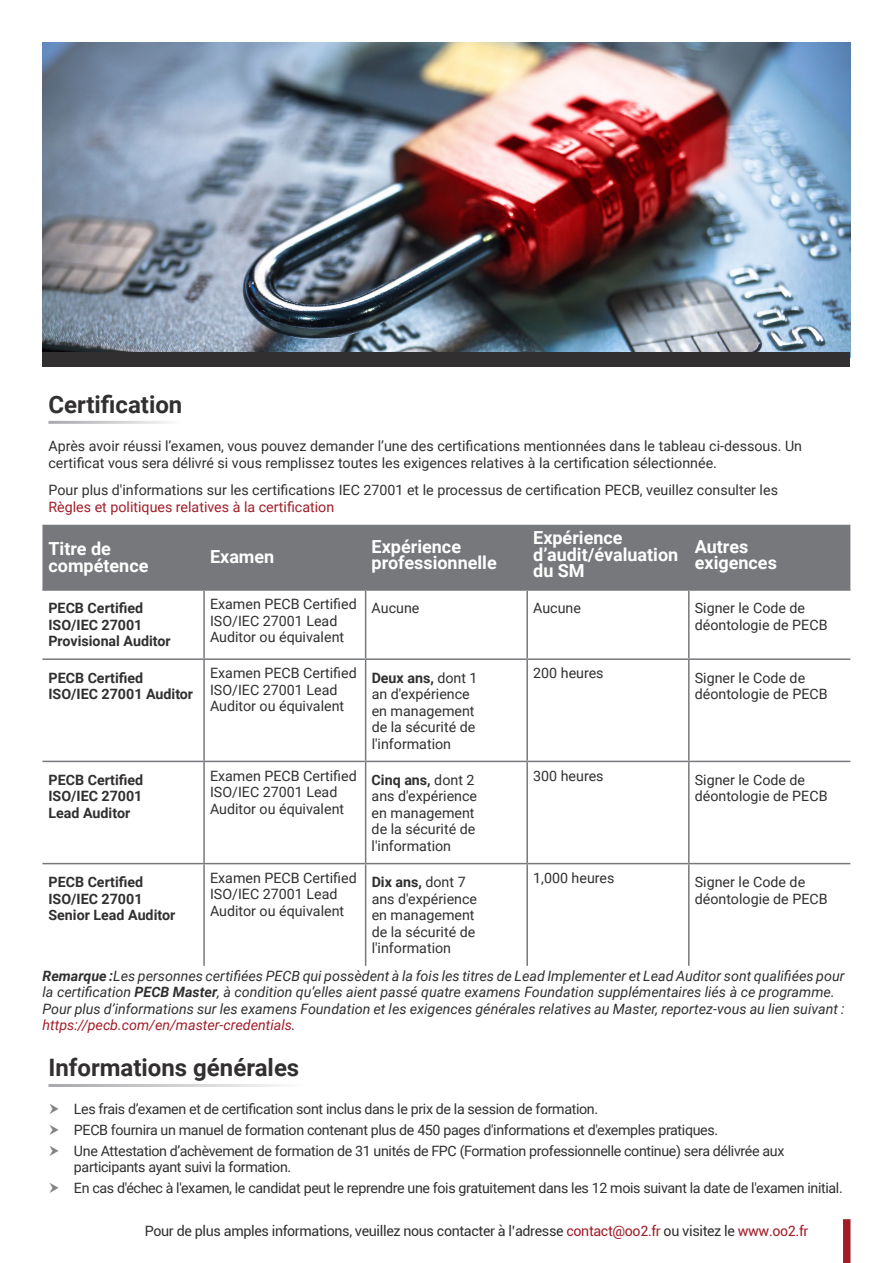
<style>
.page{position:relative;width:893px;height:1263px;background:#fff}
.page>*{position:absolute;margin:0;border:0;box-sizing:border-box;transform-origin:0 0}
.t1{font:700 24px "Roboto";color:#312f30}
.t2{font:700 18px/16.5px "Roboto";color:#fff}
.Bullet_Points{font:14.25px/16.5px "Roboto";color:#312f30}
.Bullet_Points-2{font:14.25px/16.5px "Roboto";letter-spacing:-.025em;color:#312f30}
.Bullet_Points-3{font:italic 14.25px/16.5px "Roboto";color:#312f30}
.t3{font:700 14.25px/16.5px "Roboto";color:#312f30}
.s1{color:#a11e29}
.s2{font-weight:700}
</style>
<div class="page">
<img style="left:42px;top:43px;width:808px;height:309px">
<div style="left:843px;top:1219px;width:7px;height:44px;background:#a11e29"></div>
<div style="left:42px;top:352px;width:808px;height:15px;background:#312f30"></div>
<div style="left:42px;top:525px;width:808px;height:64px;background:#76787b"></div>
<hr style="left:42px;top:863px;width:162px;height:1px;background:#76787b">
<hr style="left:204px;top:863px;width:162px;height:1px;background:#76787b">
<hr style="left:366px;top:863px;width:161px;height:1px;background:#76787b">
<hr style="left:527px;top:863px;width:162px;height:1px;background:#76787b">
<hr style="left:689px;top:863px;width:161px;height:1px;background:#76787b">
<hr style="left:203px;top:591px;width:2px;height:67px;background:#76787b">
<hr style="left:365px;top:591px;width:1px;height:67px;background:#76787b">
<hr style="left:526px;top:591px;width:2px;height:67px;background:#76787b">
<hr style="left:688px;top:591px;width:2px;height:67px;background:#76787b">
<hr style="left:42px;top:658px;width:162px;height:2px;background:#76787b">
<hr style="left:204px;top:658px;width:162px;height:2px;background:#76787b">
<hr style="left:203px;top:660px;width:2px;height:101px;background:#76787b">
<hr style="left:366px;top:658px;width:161px;height:2px;background:#76787b">
<hr style="left:365px;top:660px;width:1px;height:101px;background:#76787b">
<hr style="left:527px;top:658px;width:162px;height:2px;background:#76787b">
<hr style="left:526px;top:660px;width:2px;height:101px;background:#76787b">
<hr style="left:689px;top:658px;width:161px;height:2px;background:#76787b">
<hr style="left:688px;top:660px;width:2px;height:101px;background:#76787b">
<hr style="left:42px;top:761px;width:162px;height:1px;background:#76787b">
<hr style="left:204px;top:761px;width:162px;height:1px;background:#76787b">
<hr style="left:203px;top:762px;width:2px;height:101px;background:#76787b">
<hr style="left:366px;top:761px;width:161px;height:1px;background:#76787b">
<hr style="left:365px;top:762px;width:1px;height:101px;background:#76787b">
<hr style="left:527px;top:761px;width:162px;height:1px;background:#76787b">
<hr style="left:526px;top:762px;width:2px;height:101px;background:#76787b">
<hr style="left:689px;top:761px;width:161px;height:1px;background:#76787b">
<hr style="left:688px;top:762px;width:2px;height:101px;background:#76787b">
<hr style="left:203px;top:864px;width:2px;height:102px;background:#76787b">
<hr style="left:365px;top:864px;width:1px;height:102px;background:#76787b">
<hr style="left:526px;top:864px;width:2px;height:102px;background:#76787b">
<hr style="left:688px;top:864px;width:2px;height:102px;background:#76787b">
<hr style="left:42px;top:589px;width:162px;height:2px;background:#76787b">
<hr style="left:204px;top:589px;width:162px;height:2px;background:#76787b">
<hr style="left:366px;top:589px;width:161px;height:2px;background:#76787b">
<hr style="left:527px;top:589px;width:162px;height:2px;background:#76787b">
<hr style="left:689px;top:589px;width:161px;height:2px;background:#76787b">
<p class="t1" style="left:48px;top:388px;width:135px">Certification</p>
<p class="Bullet_Points" style="left:48px;top:437px;width:755px">Après avoir réussi l’examen, vous pouvez demander l’une des certifications mentionnées dans le tableau ci-dessous. Un certificat vous sera délivré si vous remplissez toutes les exigences relatives à la certification sélectionnée.</p>
<p class="Bullet_Points" style="left:48px;top:482px;width:731px">Pour plus d'informations sur les certifications IEC 27001 et le processus de certification PECB, veuillez consulter les<br><span class="s1">Règles et politiques relatives à la certification</span></p>
<p class="t2" style="left:48px;top:540px;width:102px">Titre de compétence</p>
<p class="t2" style="left:210px;top:548px;width:66px">Examen</p>
<p class="t2" style="left:372px;top:537px;width:127px">Expérience professionnelle</p>
<p class="t2" style="left:533px;top:529px;width:147px">Expérience d’audit/évaluation du SM</p>
<p class="t2" style="left:695px;top:537px;width:55px">Autres</p>
<p class="t2" style="left:695px;top:554px;width:84px">exigences</p>
<p class="t3" style="left:48px;top:600px;width:124px">PECB Certified<br>ISO/IEC 27001<br>Provisional Auditor</p>
<p class="Bullet_Points" style="left:210px;top:595px;width:148px">Examen PECB Certified<br>ISO/IEC 27001 Lead<br>Auditor ou équivalent</p>
<p class="Bullet_Points" style="left:372px;top:600px;width:49px">Aucune</p>
<p class="Bullet_Points" style="left:533px;top:600px;width:49px">Aucune</p>
<p class="Bullet_Points" style="left:695px;top:600px;width:134px">Signer le Code de déontologie de PECB</p>
<p class="t3" style="left:48px;top:669px;width:146px">PECB Certified<br>ISO/IEC 27001 Auditor</p>
<p class="Bullet_Points" style="left:210px;top:664px;width:148px">Examen PECB Certified<br>ISO/IEC 27001 Lead<br>Auditor ou équivalent</p>
<p class="Bullet_Points" style="left:372px;top:669px;width:107px"><span class="s2">Deux ans,</span> dont 1 an d'expérience en management de la sécurité de l'information</p>
<p class="Bullet_Points" style="left:533px;top:664px;width:72px">200 heures</p>
<p class="Bullet_Points" style="left:695px;top:669px;width:134px">Signer le Code de déontologie de PECB</p>
<p class="t3" style="left:48px;top:771px;width:96px;text-align:justify">PECB Certified ISO/IEC 27001<br>Lead Auditor</p>
<p class="Bullet_Points" style="left:210px;top:767px;width:148px">Examen PECB Certified<br>ISO/IEC 27001 Lead<br>Auditor ou équivalent</p>
<p class="Bullet_Points" style="left:372px;top:771px;width:107px"><span class="s2">Cinq ans,</span> dont 2 ans d'expérience en management de la sécurité de l'information</p>
<p class="Bullet_Points" style="left:533px;top:767px;width:72px">300 heures</p>
<p class="Bullet_Points" style="left:695px;top:771px;width:134px">Signer le Code de déontologie de PECB</p>
<p class="t3" style="left:48px;top:873px;width:128px">PECB Certified<br>ISO/IEC 27001<br>Senior Lead Auditor</p>
<p class="Bullet_Points" style="left:210px;top:869px;width:148px">Examen PECB Certified<br>ISO/IEC 27001 Lead<br>Auditor ou équivalent</p>
<p class="Bullet_Points" style="left:372px;top:873px;width:107px"><span class="s2">Dix ans,</span> dont 7 ans d'expérience en management de la sécurité de l'information</p>
<p class="Bullet_Points" style="left:533px;top:869px;width:83px">1,000 heures</p>
<p class="Bullet_Points" style="left:695px;top:873px;width:134px">Signer le Code de déontologie de PECB</p>
<p class="Bullet_Points-3" style="left:43px;top:967px;width:803px"><span class="s2">Remarque :</span>Les personnes certifiées PECB qui possèdent à la fois les titres de Lead Implementer et Lead Auditor sont qualifiées pour la certification <span class="s2">PECB Master</span>, à condition qu’elles aient passé quatre examens Foundation supplémentaires liés à ce programme.<br>Pour plus d’informations sur les examens Foundation et les exigences générales relatives au Master, reportez-vous au lien suivant : <span class="s1">https://pecb.com/en/master-credentials</span>.</p>
<p class="t1" style="left:48px;top:1051px;width:252px">Informations générales</p>
<p class="Bullet_Points-2" style="left:74px;top:1100px;width:526px">Les frais d’examen et de certification sont inclus dans le prix de la session de formation.</p>
<p class="Bullet_Points-2" style="left:74px;top:1121px;width:646px">PECB fournira un manuel de formation contenant plus de 450 pages d'informations et d'exemples pratiques.</p>
<p class="Bullet_Points-2" style="left:74px;top:1142px;width:712px">Une Attestation d’achèvement de formation de 31 unités de FPC (Formation professionnelle continue) sera délivrée aux participants ayant suivi la formation.</p>
<p class="Bullet_Points-2" style="left:74px;top:1179px;width:770px">En cas d'échec à l'examen, le candidat peut le reprendre une fois gratuitement dans les 12 mois suivant la date de l'examen initial.</p>
<p class="Bullet_Points-2" style="left:145px;top:1222px;width:665px">Pour de plus amples informations, veuillez nous contacter à l’adresse <span class="s1">contact@oo2.fr</span> ou visitez le <span class="s1">www.oo2.fr</span></p>
</div>
